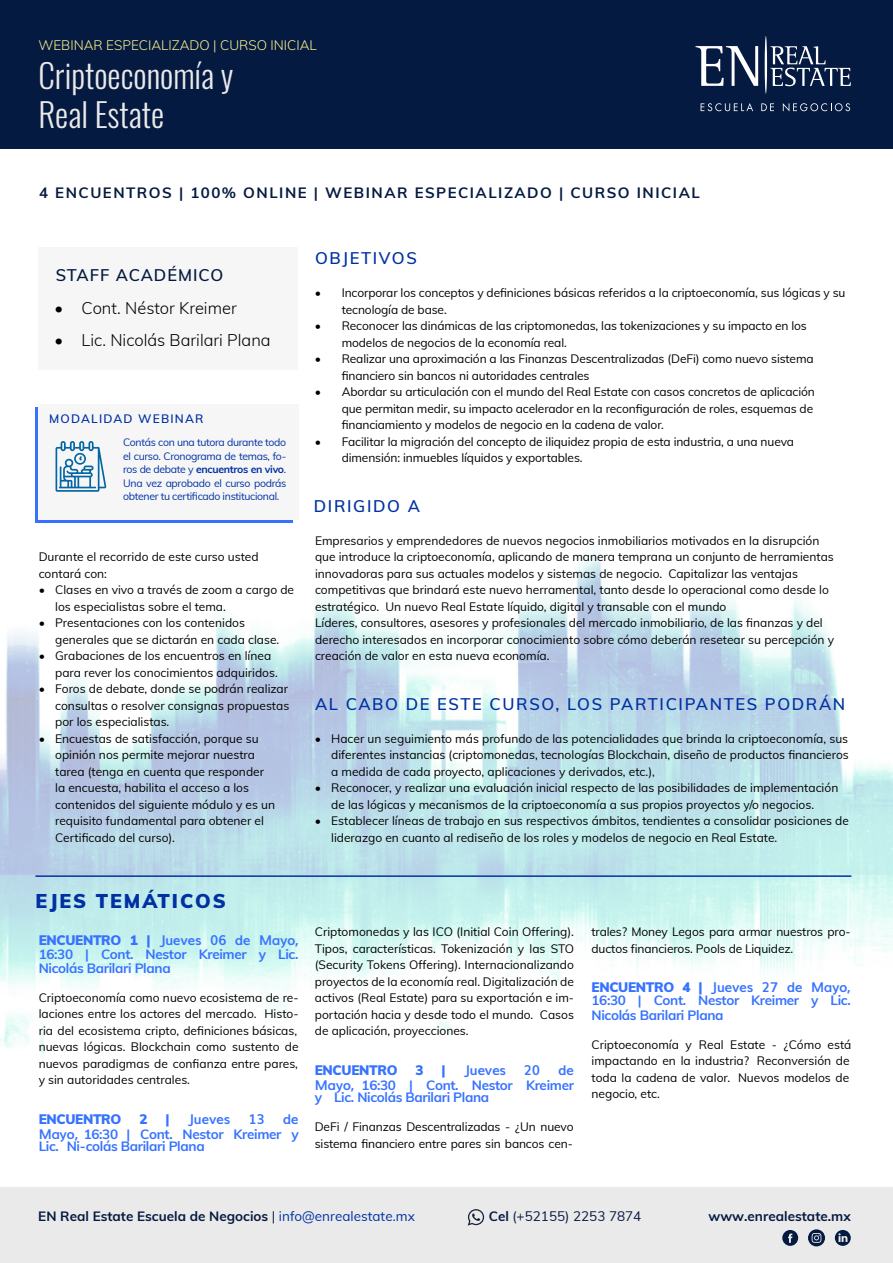
<style>
.page{position:relative;width:893px;height:1263px;background:#fff}
.page>*{position:absolute;margin:0;border:0;box-sizing:border-box;transform-origin:0 0}
.t1{font:300 33px/39px "Oswald";color:#eaeaea}
.t2{font:900 19.5px "Muli";letter-spacing:.1em;color:#0031a3}
.t3{font:600 16.5px "Muli";letter-spacing:.1em;color:#0031a3}
.t4{font:300 16.5px "Muli";color:#000}
.t5{font:600 16.5px "Muli";letter-spacing:.06em;color:#051a40}
.t6{font:700 15px "Muli";letter-spacing:.1em;color:#051a40}
.t7{font:700 13.5px/15px "Muli";letter-spacing:-.025em;color:#3772ff;text-align:right}
.t8{font:700 13.5px "Muli";color:#051a40}
.t9{font:300 13.5px "Muli";color:#fff48f}
.t10{font:900 13.5px "Muli";letter-spacing:-.025em;color:#3772ff}
.t11{font:13.5px "Muli";color:#051a40}
.t12{font:12px/16.5px "Muli";color:#000}
.t13{font:600 12px "Muli";letter-spacing:.1em;color:#0031a3}
.t14{font:10.5px/13.5px "Muli";letter-spacing:-.03em;color:#0031a3;text-align:justify}
.s1{font-weight:700}
.s2{font-weight:900}
.s3{font-weight:400}
.s4{font-weight:400;color:#0031a3}
</style>
<div class="page">
<img style="left:0;top:551px;width:892px;height:503px">
<div style="left:38px;top:247px;width:260px;height:123px;background:#f6f6f6"></div>
<div style="left:0;top:0;width:893px;height:149px;background:#051a40"></div>
<svg style="left:695px;top:46px;width:63px;height:40px"></svg>
<svg style="left:770px;top:46px;width:81px;height:40px"></svg>
<svg style="left:701px;top:103px;width:52px;height:8px"></svg>
<svg style="left:761px;top:103px;width:13px;height:8px"></svg>
<hr style="left:765px;top:36px;width:2px;height:58px;background:#fff;border-radius:50%">
<svg style="left:783px;top:103px;width:67px;height:8px"></svg>
<div style="left:0;top:1188px;width:893px;height:75px;background:#eaeaea"></div>
<svg style="left:468px;top:1209px;width:16px;height:16px"></svg>
<svg style="left:782px;top:1230px;width:16px;height:16px"></svg>
<svg style="left:808px;top:1229px;width:17px;height:17px"></svg>
<svg style="left:835px;top:1230px;width:16px;height:16px"></svg>
<svg style="left:35px;top:407px;width:258px;height:116px"></svg>
<div style="left:39px;top:404px;width:260px;height:115px;background:#f6f6f6"></div>
<svg style="left:56px;top:441px;width:50px;height:51px"></svg>
<hr style="left:35px;top:875px;width:816px;height:2px;background:#0031a3">
<p class="t9" style="left:38px;top:35px;width:280px">WEBINAR ESPECIALIZADO | CURSO INICIAL</p>
<h1 class="t1" style="left:38px;top:52px;width:197px">Criptoeconomía y<br>Real Estate</h1>
<p class="t6" style="left:39px;top:182px;width:662px">4 ENCUENTROS | 100% ONLINE | WEBINAR ESPECIALIZADO | CURSO INICIAL</p>
<h3 class="t5" style="left:56px;top:263px;width:169px">STAFF ACADÉMICO</h3>
<h3 class="t4" style="left:55px;top:296px;width:184px">• Cont. Néstor Kreimer</h3>
<h3 class="t4" style="left:55px;top:328px;width:218px">• Lic. Nicolás Barilari Plana</h3>
<p class="t13" style="left:49px;top:410px;width:156px">MODALIDAD WEBINAR</p>
<p class="t14" style="left:123px;top:435px;width:165px">Contás con una tutora durante todo el curso. Cronograma de temas, fo&shy;ros de debate y <span class="s1">encuentros en vivo</span>.<br>Una vez aprobado el curso podrás obtener tu certificado institucional.</p>
<h3 class="t3" style="left:315px;top:246px;width:103px">OBJETIVOS</h3>
<p class="t12" style="left:342px;top:284px;width:505px;text-indent:-27px">• Incorporar los conceptos y definiciones básicas referidos a la criptoeconomía, sus lógicas y su tecnología de base.</p>
<p class="t12" style="left:342px;top:317px;width:467px;text-indent:-27px">• Reconocer las dinámicas de las criptomonedas, las tokenizaciones y su impacto en los modelos de negocios de la economía real.</p>
<p class="t12" style="left:342px;top:350px;width:473px;text-indent:-27px">• Realizar una aproximación a las Finanzas Descentralizadas (DeFi) como nuevo sistema financiero sin bancos ni autoridades centrales</p>
<p class="t12" style="left:342px;top:383px;width:475px;text-indent:-27px">• Abordar su articulación con el mundo del Real Estate con casos concretos de aplicación que permitan medir, su impacto acelerador en la reconfiguración de roles, esquemas de financiamiento y modelos de negocio en la cadena de valor.</p>
<p class="t12" style="left:342px;top:432px;width:454px;text-indent:-27px">• Facilitar la migración del concepto de iliquidez propia de esta industria, a una nueva dimensión: inmuebles líquidos y exportables.</p>
<h3 class="t3" style="left:314px;top:494px;width:108px">DIRIGIDO A</h3>
<p class="t12" style="left:315px;top:531px;width:521px">Empresarios y emprendedores de nuevos negocios inmobiliarios motivados en la disrupción que introduce la criptoeconomía, aplicando de manera temprana un conjunto de herramientas innovadoras para sus actuales modelos y sistemas de negocio. Capitalizar las ventajas competitivas que brindará este nuevo herramental, tanto desde lo operacional como desde lo estratégico. Un nuevo Real Estate líquido, digital y transable con el mundo<br>Líderes, consultores, asesores y profesionales del mercado inmobiliario, de las finanzas y del derecho interesados en incorporar conocimiento sobre cómo deberán resetear su percepción y creación de valor en esta nueva economía.</p>
<p class="t12" style="left:39px;top:548px;width:221px">Durante el recorrido de este curso usted contará con:</p>
<p class="t12" style="left:55px;top:581px;width:240px;text-indent:-16px">• Clases en vivo a través de zoom a cargo de los especialistas sobre el tema.</p>
<p class="t12" style="left:55px;top:614px;width:226px;text-indent:-16px">• Presentaciones con los contenidos generales que se dictarán en cada clase.</p>
<p class="t12" style="left:55px;top:647px;width:224px;text-indent:-16px">• Grabaciones de los encuentros en línea para rever los conocimientos adquiridos.</p>
<p class="t12" style="left:55px;top:680px;width:236px;text-align:justify;text-indent:-16px">• Foros de debate, donde se podrán realizar consultas o resolver consignas propuestas por los especialistas.</p>
<p class="t12" style="left:55px;top:729px;width:221px;text-indent:-16px">• Encuestas de satisfacción, porque su opinión nos permite mejorar nuestra tarea (tenga en cuenta que responder la encuesta, habilita el acceso a los contenidos del siguiente módulo y es un requisito fundamental para obtener el Certificado del curso).</p>
<p class="t12" style="left:331px;top:729px;width:519px;text-align:justify;text-indent:-16px">• Hacer un seguimiento más profundo de las potencialidades que brinda la criptoeconomía, sus diferentes instancias (criptomonedas, tecnologías Blockchain, diseño de productos financieros a medida de cada proyecto, aplicaciones y derivados, etc.),</p>
<h3 class="t3" style="left:315px;top:692px;width:532px">AL CABO DE ESTE CURSO, LOS PARTICIPANTES PODRÁN</h3>
<p class="t12" style="left:331px;top:779px;width:509px;text-indent:-16px">• Reconocer, y realizar una evaluación inicial respecto de las posibilidades de implementación de las lógicas y mecanismos de la criptoeconomía a sus propios proyectos y/o negocios.</p>
<p class="t12" style="left:331px;top:812px;width:519px;text-indent:-16px">• Establecer líneas de trabajo en sus respectivos ámbitos, tendientes a consolidar posiciones de liderazgo en cuanto al rediseño de los roles y modelos de negocio en Real Estate.</p>
<h2 class="t2" style="left:35px;top:886px;width:192px">EJES TEMÁTICOS</h2>
<p class="t7" style="left:39px;top:932px;width:262px;line-height:13.8px;text-align:justify"><span class="s2">ENCUENTRO 1 |</span> Jueves 06 de Mayo, 16:30 | Cont. Nestor Kreimer y Lic.<br>Nicolás Barilari Plana</p>
<p class="t12" style="left:39px;top:989px;width:262px">Criptoeconomía como nuevo ecosistema de re&shy;laciones entre los actores del mercado. Histo&shy;ria del ecosistema cripto, definiciones básicas, nuevas lógicas. Blockchain como sustento de nuevos paradigmas de confianza entre pares, y sin autoridades centrales.</p>
<p class="t10" style="left:39px;top:1109px;width:84px">ENCUENTRO</p>
<p class="t10" style="left:139px;top:1109px;width:10px">2</p>
<p class="t10" style="left:166px;top:1109px;width:6px">|</p>
<p class="t7" style="left:188px;top:1110px;width:44px">Jueves</p>
<p class="t7" style="left:248px;top:1110px;width:18px">13</p>
<p class="t7" style="left:39px;top:1110px;width:262px">de<br>Mayo, 16:30 | Cont. Nestor Kreimer y</p>
<p class="t7" style="left:39px;top:1138px;width:168px">Lic. Ni-colás Barilari Plana</p>
<p class="t12" style="left:315px;top:923px;width:261px;text-align:justify">Criptomonedas y las ICO (Initial Coin Offering).<br>Tipos, características. Tokenización y las STO (Security Tokens Offering). Internacionalizando proyectos de la economía real. Digitalización de activos (Real Estate) para su exportación e im&shy;portación hacia y desde todo el mundo. Casos de aplicación, proyecciones.</p>
<p class="t10" style="left:315px;top:1060px;width:84px">ENCUENTRO</p>
<p class="t10" style="left:415px;top:1060px;width:10px">3</p>
<p class="t10" style="left:441px;top:1060px;width:6px">|</p>
<p class="t7" style="left:463px;top:1061px;width:44px">Jueves</p>
<p class="t7" style="left:524px;top:1061px;width:18px">20</p>
<p class="t7" style="left:315px;top:1061px;width:261px">de<br>Mayo, 16:30 | Cont. Nestor Kreimer</p>
<p class="t7" style="left:315px;top:1089px;width:176px">y Lic. Nicolás Barilari Plana</p>
<p class="t12" style="left:315px;top:1118px;width:260px">DeFi / Finanzas Descentralizadas - ¿Un nuevo sistema financiero entre pares sin bancos cen-</p>
<p class="t12" style="left:591px;top:923px;width:261px">trales? Money Legos para armar nuestros pro&shy;ductos financieros. Pools de Liquidez.</p>
<p class="t7" style="left:591px;top:980px;width:261px;line-height:12.8px;text-align:left"><span class="s2">ENCUENTRO 4 |</span> Jueves 27 de Mayo,<br>16:30 | Cont. Nestor Kreimer y Lic.</p>
<p class="t7" style="left:591px;top:1007px;width:134px">Nicolás Barilari Plana</p>
<p class="t12" style="left:591px;top:1036px;width:261px">Criptoeconomía y Real Estate - ¿Cómo está impactando en la industria? Reconversión de toda la cadena de valor. Nuevos modelos de negocio, etc.</p>
<p class="t8" style="left:38px;top:1206px;width:378px">EN Real Estate Escuela de Negocios <span class="s3">|</span> <span class="s4">info@enrealestate.mx</span></p>
<p class="t11" style="left:489px;top:1206px;width:154px"><span class="s1">Cel</span> (+52155) 2253 7874</p>
<p class="t8" style="left:708px;top:1206px;width:144px">www.enrealestate.mx</p>
</div>
